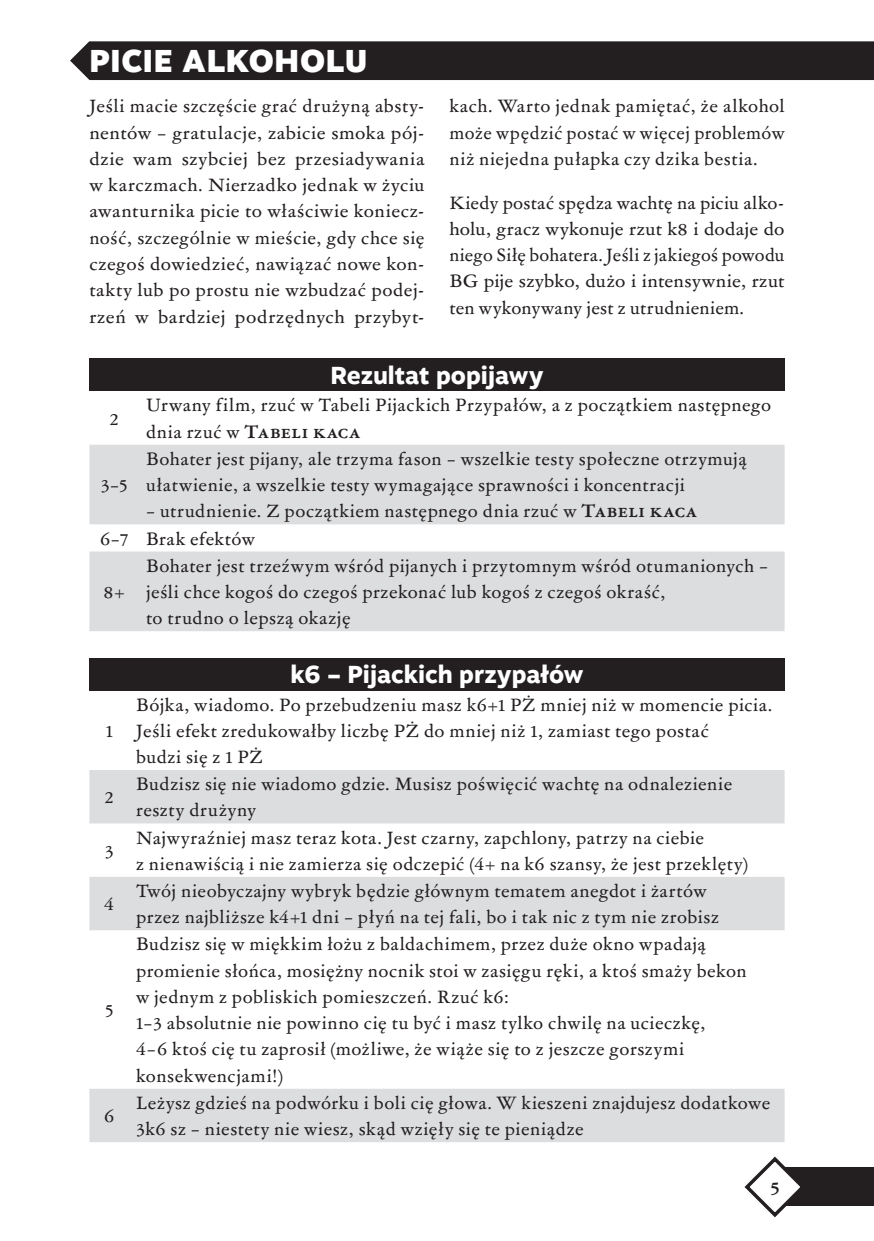
<style>
.page{position:relative;width:874px;height:1241px;background:#fff}
.page>*{position:absolute;margin:0;border:0;box-sizing:border-box;transform-origin:0 0}
.Nagłówek_1{font:900 31.5px "Motiva Sans";letter-spacing:.015em;color:#fff}
.Tekst_główny{font:800 24.5px "Motiva Sans";color:#fff}
.Tekst_główny-2{font:17.5px/26.2px "Garamond ATF Text";letter-spacing:.03em;color:#231f20}
.t1{font:700 17.5px "Garamond ATF Text";color:#231f20}
.s1{font-weight:700}
</style>
<div class="page">
<div style="left:777px;top:1167px;width:96px;height:39px;background:#231f20"></div>
<svg style="left:744px;top:1156px;width:56px;height:62px"></svg>
<div style="left:70px;top:41px;width:803px;height:39px;background:#231f20"></div>
<div style="left:89px;top:358px;width:695px;height:33px;background:#231f20"></div>
<svg style="left:89px;top:444px;width:695px;height:187px;background:#e1e2e3"></svg>
<div style="left:89px;top:657px;width:695px;height:33px;background:#231f20"></div>
<svg style="left:89px;top:770px;width:695px;height:371px"></svg>
<p class="Nagłówek_1" style="left:89px;top:38px;width:279px">PICIE ALKOHOLU</p>
<p class="Tekst_główny-2" style="left:89px;top:92px;width:336px;text-align:justify">Jeśli macie szczęście grać drużyną absty&shy;nentów – gratulacje, zabicie smoka pój&shy;dzie wam szybciej bez przesiadywania w karczmach. Nierzadko jednak w życiu awanturnika picie to właściwie koniecz&shy;ność, szczególnie w mieście, gdy chce się czegoś dowiedzieć, nawiązać nowe kon&shy;takty lub po prostu nie wzbudzać podej&shy;rzeń w bardziej podrzędnych przybyt-</p>
<p class="Tekst_główny-2" style="left:449px;top:92px;width:336px;text-align:justify">kach. Warto jednak pamiętać, że alkohol może wpędzić postać w więcej problemów niż niejedna pułapka czy dzika bestia.</p>
<p class="Tekst_główny-2" style="left:449px;top:188px;width:336px;text-align:justify">Kiedy postać spędza wachtę na piciu alko&shy;holu, gracz wykonuje rzut k8 i dodaje do niego Siłę bohatera. Jeśli z jakiegoś powodu BG pije szybko, dużo i intensywnie, rzut ten wykonywany jest z utrudnieniem.</p>
<p class="Tekst_główny-2" style="left:109px;top:404px;width:11px">2</p>
<p class="Tekst_główny-2" style="left:101px;top:471px;width:28px">3–5</p>
<p class="Tekst_główny" style="left:330px;top:357px;width:214px">Rezultat popijawy</p>
<p class="Tekst_główny-2" style="left:146px;top:391px;width:626px">Urwany film, rzuć w Tabeli Pijackich Przypałów, a z początkiem następnego dnia rzuć w <span class="s1">Tabeli kaca</span></p>
<p class="Tekst_główny-2" style="left:146px;top:445px;width:602px">Bohater jest pijany, ale trzyma fason – wszelkie testy społeczne otrzymują ułatwienie, a wszelkie testy wymagające sprawności i koncentracji</p>
<p class="Tekst_główny-2" style="left:146px;top:497px;width:552px">– utrudnienie. Z początkiem następnego dnia rzuć w <span class="s1">Tabeli kaca</span></p>
<p class="Tekst_główny-2" style="left:100px;top:524px;width:30px">6–7</p>
<p class="Tekst_główny-2" style="left:146px;top:524px;width:110px">Brak efektów</p>
<p class="Tekst_główny-2" style="left:103px;top:578px;width:23px">8+</p>
<p class="Tekst_główny-2" style="left:106px;top:716px;width:9px">1</p>
<p class="Tekst_główny-2" style="left:104px;top:783px;width:11px">2</p>
<p class="Tekst_główny-2" style="left:105px;top:836px;width:10px">3</p>
<p class="Tekst_główny-2" style="left:104px;top:890px;width:11px">4</p>
<p class="Tekst_główny-2" style="left:105px;top:995px;width:10px">5</p>
<p class="Tekst_główny-2" style="left:104px;top:1101px;width:12px">6</p>
<p class="Tekst_główny-2" style="left:146px;top:551px;width:623px">Bohater jest trzeźwym wśród pijanych i przytomnym wśród otumanionych – jeśli chce kogoś do czegoś przekonać lub kogoś z czegoś okraść,<br>to trudno o lepszą okazję</p>
<p class="Tekst_główny" style="left:290px;top:656px;width:294px">k6 – Pijackich przypałów</p>
<p class="Tekst_główny-2" style="left:136px;top:690px;width:637px">Bójka, wiadomo. Po przebudzeniu masz k6+1 PŻ mniej niż w momencie picia.<br>Jeśli efekt zredukowałby liczbę PŻ do mniej niż 1, zamiast tego postać<br>budzi się z 1 PŻ</p>
<p class="Tekst_główny-2" style="left:136px;top:770px;width:597px">Budzisz się nie wiadomo gdzie. Musisz poświęcić wachtę na odnalezienie reszty drużyny</p>
<p class="Tekst_główny-2" style="left:136px;top:823px;width:613px">Najwyraźniej masz teraz kota. Jest czarny, zapchlony, patrzy na ciebie<br>z nienawiścią i nie zamierza się odczepić (4+ na k6 szansy, że jest przeklęty)</p>
<p class="Tekst_główny-2" style="left:136px;top:876px;width:584px">Twój nieobyczajny wybryk będzie głównym tematem anegdot i żartów przez najbliższe k4+1 dni – płyń na tej fali, bo i tak nic z tym nie zrobisz</p>
<p class="Tekst_główny-2" style="left:136px;top:930px;width:611px">Budzisz się w miękkim łożu z baldachimem, przez duże okno wpadają promienie słońca, mosiężny nocnik stoi w zasięgu ręki, a ktoś smaży bekon w jednym z pobliskich pomieszczeń. Rzuć k6:<br>1–3 absolutnie nie powinno cię tu być i masz tylko chwilę na ucieczkę,<br>4–6 ktoś cię tu zaprosił (możliwe, że wiąże się to z jeszcze gorszymi konsekwencjami!)</p>
<p class="Tekst_główny-2" style="left:136px;top:1088px;width:635px">Leżysz gdzieś na podwórku i boli cię głowa. W kieszeni znajdujesz dodatkowe<br>3k6 sz – niestety nie wiesz, skąd wzięły się te pieniądze</p>
<p class="t1" style="left:770px;top:1172px;width:11px">5</p>
</div>
